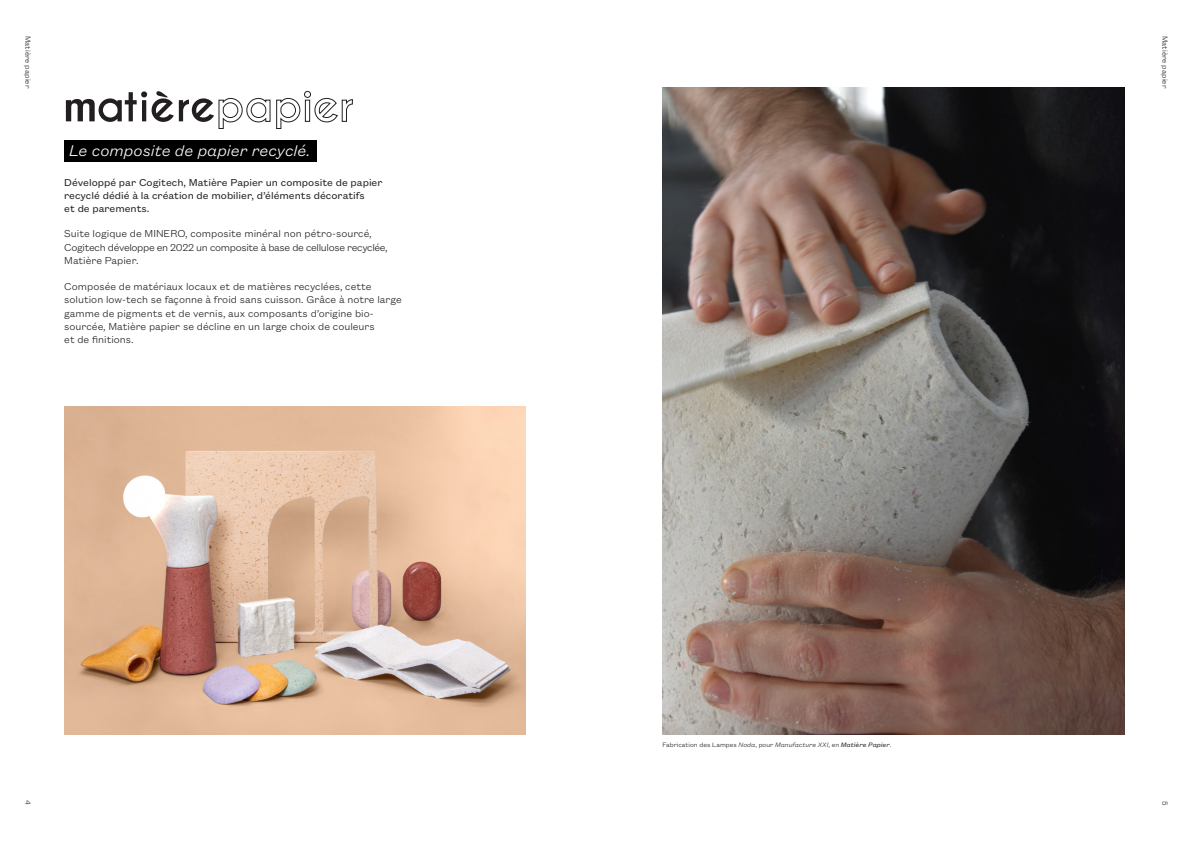
<style>
.page{position:relative;width:1191px;height:842px;background:#fff}
.page>*{position:absolute;margin:0;border:0;box-sizing:border-box;transform-origin:0 0}
.t1{font:italic 300 17px "Founders Grotesk Text";color:#fff}
.t2{font:300 11px/13.2px "Founders Grotesk Text";color:#231f20}
.t3{font:11px/13.2px "Founders Grotesk Text";color:#231f20}
.t4{font:300 8px "Founders Grotesk Text";color:#231f20}
.t5{font:300 7px "Founders Grotesk Text";color:#231f20}
.s1{font-style:italic}
.s2{font-weight:400;font-style:italic}
</style>
<div class="page">
<div style="left:64px;top:141px;width:253px;height:21px;background:#000"></div>
<svg style="left:66px;top:90px;width:287px;height:39px"></svg>
<img style="left:64px;top:406px;width:462px;height:328px">
<img style="left:662px;top:88px;width:462px;height:646px">
<p class="t4" style="left:34px;top:36px;width:54px;rotate:90deg">Matière papier</p>
<h1 class="t1" style="left:69px;top:139px;width:243px">Le composite de papier recyclé.</h1>
<p class="t3" style="left:64px;top:175px;width:320px">Développé par Cogitech, Matière Papier un composite de papier recyclé dédié à la création de mobilier, d’éléments décoratifs<br>et de parements.</p>
<p class="t2" style="left:64px;top:226px;width:325px">Suite logique de MINERO, composite minéral non pétro-sourcé,<br>Cogitech développe en 2022 un composite à base de cellulose recyclée,<br>Matière Papier.</p>
<p class="t2" style="left:64px;top:279px;width:339px">Composée de matériaux locaux et de matières recyclées, cette solution low-tech se façonne à froid sans cuisson. Grâce à notre large gamme de pigments et de vernis, aux composants d’origine bio&shy;sourcée, Matière papier se décline en un large choix de couleurs<br>et de finitions.</p>
<p class="t4" style="left:34px;top:800px;width:6px;rotate:90deg">4</p>
<p class="t5" style="left:662px;top:740px;width:230px">Fabrication des Lampes <span class="s1">Noda</span>, pour <span class="s1">Manufacture XXI</span>, en <span class="s2">Matière Papier</span>.</p>
<p class="t4" style="left:1170px;top:36px;width:54px;rotate:90deg">Matière papier</p>
<p class="t4" style="left:1170px;top:801px;width:6px;rotate:90deg">5</p>
</div>
